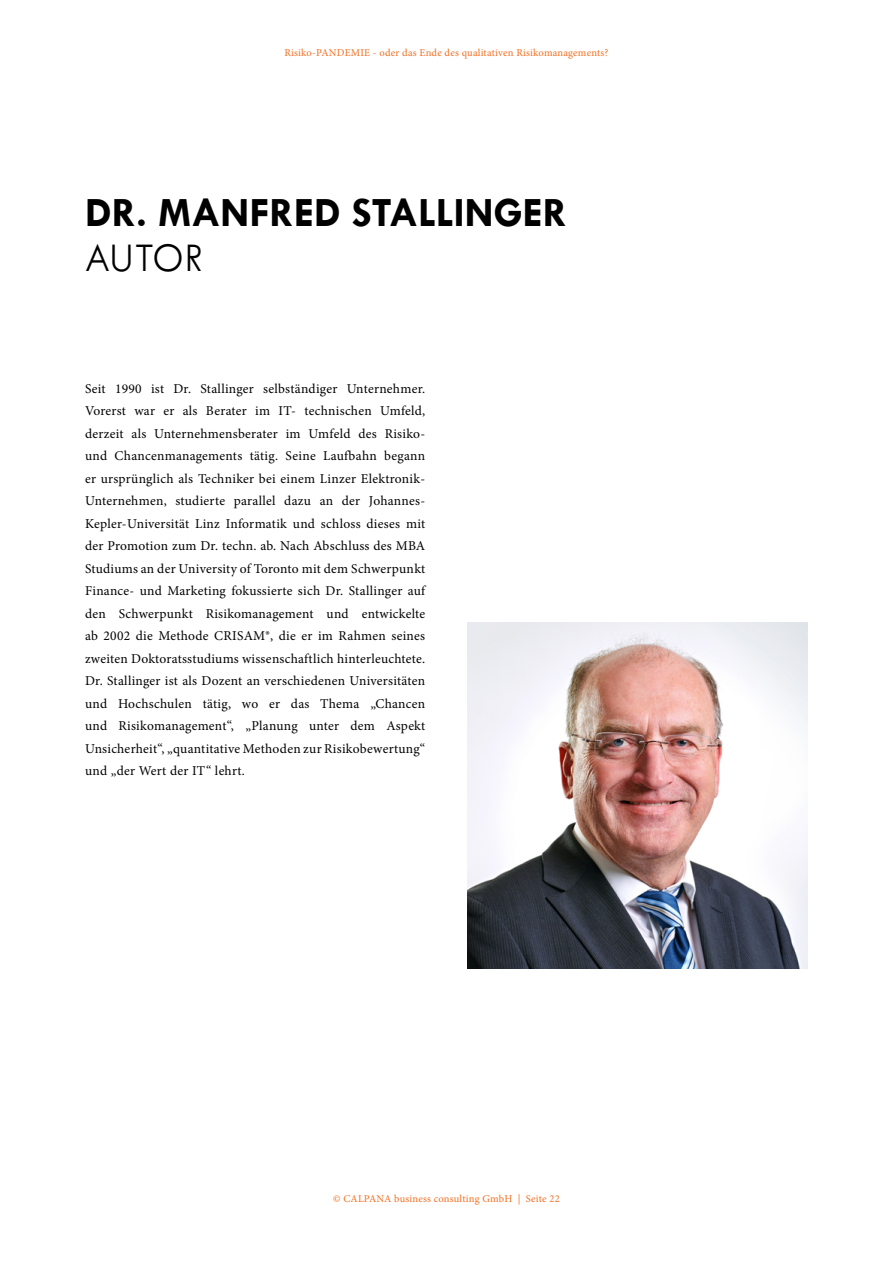
<style>
.page{position:relative;width:893px;height:1263px;background:#fff}
.page>*{position:absolute;margin:0;border:0;box-sizing:border-box;transform-origin:0 0}
.t1{font:700 42px "Tw Cen";color:#000}
.t2{font:300 42px "Tw Cen MT Std";letter-spacing:-.01em;color:#000}
.t3{font:13.5px/22.5px "Minion Pro";letter-spacing:.02em;color:#000;text-align:justify}
.t4{font:10.5px "Minion Pro";letter-spacing:.02em;color:#f36f21}
</style>
<div class="page">
<img style="left:468px;top:622px;width:340px;height:346px">
<p class="t4" style="left:284px;top:46px;width:326px">Risiko-PANDEMIE - oder das Ende des qualitativen Risikomanagements?</p>
<h1 class="t1" style="left:85px;top:188px;width:484px">DR. MANFRED STALLINGER</h1>
<h1 class="t2" style="left:85px;top:235px;width:118px">AUTOR</h1>
<p class="t3" style="left:85px;top:377px;width:342px">Seit 1990 ist Dr. Stallinger selbständiger Unternehmer.<br>Vorerst war er als Berater im IT- technischen Umfeld, derzeit als Unternehmensberater im Umfeld des Risiko&shy;und Chancenmanagements tätig. Seine Laufbahn begann er ursprünglich als Techniker bei einem Linzer Elektronik-Unternehmen, studierte parallel dazu an der Johannes-Kepler-Universität Linz Informatik und schloss dieses mit der Promotion zum Dr. techn. ab. Nach Abschluss des MBA Studiums an der University of Toronto mit dem Schwerpunkt Finance- und Marketing fokussierte sich Dr. Stallinger auf den Schwerpunkt Risikomanagement und entwickelte ab 2002 die Methode CRISAM®, die er im Rahmen seines zweiten Doktoratsstudiums wissenschaftlich hinterleuchtete.<br>Dr. Stallinger ist als Dozent an verschiedenen Universitäten und Hochschulen tätig, wo er das Thema „Chancen und Risikomanagement“, „Planung unter dem Aspekt Unsicherheit“, „quantitative Methoden zur Risikobewertung“ und „der Wert der IT“ lehrt.</p>
<p class="t4" style="left:333px;top:1192px;width:228px">© CALPANA business consulting GmbH | Seite 22</p>
</div>
